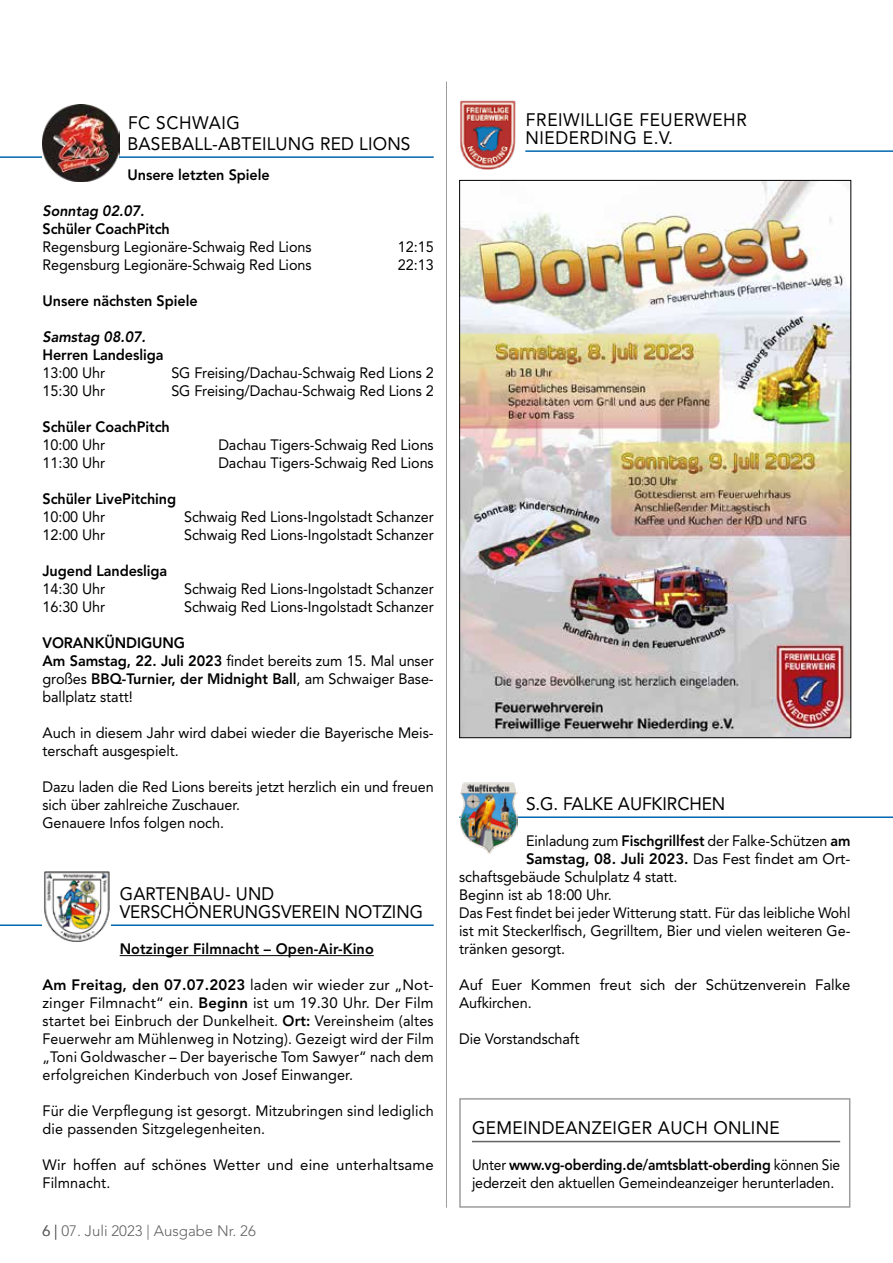
<style>
.page{position:relative;width:893px;height:1263px;background:#fff}
.page>*{position:absolute;margin:0;border:0;box-sizing:border-box;transform-origin:0 0}
.t1{font:18px/21px "Avenir LT Std";letter-spacing:.01em;color:#000;scale:.96 1}
.t2{font:18px/18px "Avenir LT Std";letter-spacing:.01em;color:#000;scale:.95 1}
.t3{font:18px/18px "Avenir LT Std";letter-spacing:.035em;color:#000;scale:.96 1}
.t4{font:15px/18px "Avenir LT Std";letter-spacing:-.005em;color:#000;scale:.96 1}
.t5{font:15px/18px "Avenir LT Std";letter-spacing:-.005em;color:#000}
.t6{font:800 15px "Avenir LT Std";letter-spacing:-.005em;color:#000;scale:.96 1}
.t7{font:15px/18px "Avenir LT Std";letter-spacing:-.005em;color:#000;scale:.92 1}
.t8{font:15px "Avenir LT Std";letter-spacing:-.005em;color:#000;scale:.94 1}
.t9{font:15px "Avenir LT Std";letter-spacing:-.005em;color:#000;scale:.95 1}
.t10{font:800 15px "Avenir LT Std";letter-spacing:-.005em;color:#000}
.t11{font:300 15px "Avenir LT Std";color:#646363}
.t12{font:italic 800 15px "Avenir LT Std";letter-spacing:-.005em;color:#000;scale:.96 1}
.s1{font-weight:800}
.s2{font-weight:400}
</style>
<div class="page">
<hr style="left:446px;top:81px;width:1px;height:1127px;background:#9d9d9c">
<hr style="left:0;top:156px;width:434px;height:2px;background:#0067b1">
<hr style="left:0;top:924px;width:434px;height:2px;background:#0067b1">
<hr style="left:120px;top:955px;width:254px;height:1px;background:#000">
<img style="left:43px;top:105px;width:76px;height:76px">
<img style="left:43px;top:871px;width:68px;height:71px">
<hr style="left:525px;top:150px;width:368px;height:2px;background:#0067b1">
<hr style="left:459px;top:816px;width:434px;height:2px;background:#0067b1">
<img style="left:460px;top:100px;width:56px;height:70px">
<img style="left:461px;top:182px;width:388px;height:554px">
<img style="left:459px;top:782px;width:59px;height:72px">
<hr style="left:472px;top:1141px;width:368px;height:1px;background:#646363">
<div style="left:459px;top:1098px;width:391px;height:110px;border:2px solid #9d9d9c"></div>
<p class="t1" style="left:128px;top:112px;width:296px">FC SCHWAIG<br>BASEBALL-ABTEILUNG RED LIONS</p>
<p class="t6" style="left:128px;top:166px;width:150px">Unsere letzten Spiele</p>
<p class="t12" style="left:43px;top:202px;width:108px">Sonntag 02.07.</p>
<p class="t6" style="left:43px;top:220px;width:134px">Schüler CoachPitch</p>
<p class="t4" style="left:43px;top:238px;width:282px">Regensburg Legionäre-Schwaig Red Lions</p>
<p class="t4" style="left:398px;top:238px;width:39px">12:15</p>
<p class="t4" style="left:43px;top:256px;width:282px">Regensburg Legionäre-Schwaig Red Lions</p>
<p class="t4" style="left:398px;top:256px;width:39px">22:13</p>
<p class="t6" style="left:43px;top:292px;width:163px">Unsere nächsten Spiele</p>
<p class="t12" style="left:43px;top:328px;width:109px">Samstag 08.07.</p>
<p class="t6" style="left:43px;top:346px;width:128px">Herren Landesliga</p>
<p class="t4" style="left:43px;top:364px;width:67px">13:00 Uhr</p>
<p class="t4" style="left:171px;top:364px;width:275px">SG Freising/Dachau-Schwaig Red Lions 2</p>
<p class="t4" style="left:43px;top:382px;width:67px">15:30 Uhr</p>
<p class="t4" style="left:171px;top:382px;width:275px">SG Freising/Dachau-Schwaig Red Lions 2</p>
<p class="t6" style="left:43px;top:418px;width:134px">Schüler CoachPitch</p>
<p class="t4" style="left:43px;top:436px;width:67px">10:00 Uhr</p>
<p class="t4" style="left:218px;top:436px;width:226px">Dachau Tigers-Schwaig Red Lions</p>
<p class="t4" style="left:43px;top:454px;width:67px">11:30 Uhr</p>
<p class="t4" style="left:218px;top:454px;width:226px">Dachau Tigers-Schwaig Red Lions</p>
<p class="t6" style="left:43px;top:490px;width:141px">Schüler LivePitching</p>
<p class="t4" style="left:43px;top:508px;width:67px">10:00 Uhr</p>
<p class="t4" style="left:184px;top:508px;width:262px">Schwaig Red Lions-Ingolstadt Schanzer</p>
<p class="t4" style="left:43px;top:526px;width:67px">12:00 Uhr</p>
<p class="t4" style="left:184px;top:526px;width:262px">Schwaig Red Lions-Ingolstadt Schanzer</p>
<p class="t6" style="left:43px;top:562px;width:131px">Jugend Landesliga</p>
<p class="t4" style="left:43px;top:580px;width:67px">14:30 Uhr</p>
<p class="t4" style="left:184px;top:580px;width:262px">Schwaig Red Lions-Ingolstadt Schanzer</p>
<p class="t4" style="left:43px;top:598px;width:67px">16:30 Uhr</p>
<p class="t4" style="left:184px;top:598px;width:262px">Schwaig Red Lions-Ingolstadt Schanzer</p>
<p class="t4" style="left:43px;top:634px;width:409px"><span class="s1">VORANKÜNDIGUNG<br>Am Samstag, 22. Juli 2023</span> findet bereits zum 15. Mal unser großes <span class="s1">BBQ-Turnier, der Midnight Ball</span>, am Schwaiger Base&shy;ballplatz statt!</p>
<p class="t5" style="left:43px;top:724px;width:393px">Auch in diesem Jahr wird dabei wieder die Bayerische Meis&shy;terschaft ausgespielt.</p>
<p class="t4" style="left:43px;top:778px;width:409px">Dazu laden die Red Lions bereits jetzt herzlich ein und freuen sich über zahlreiche Zuschauer.<br>Genauere Infos folgen noch.</p>
<p class="t2" style="left:120px;top:885px;width:321px">GARTENBAU- UND<br>VERSCHÖNERUNGSVEREIN NOTZING</p>
<p class="t6" style="left:120px;top:940px;width:266px">Notzinger Filmnacht – Open-Air-Kino</p>
<p class="t5" style="left:43px;top:976px;width:393px;text-align:justify"><span class="s1">Am Freitag, den 07.07.2023</span> laden wir wieder zur „Not&shy;zinger Filmnacht“ ein. <span class="s1">Beginn</span> ist um 19.30 Uhr. Der Film startet bei Einbruch der Dunkelheit. <span class="s1">Ort:</span> Vereinsheim (altes Feuerwehr am Mühlenweg in Notzing). Gezeigt wird der Film „Toni Goldwascher – Der bayerische Tom Sawyer“ nach dem erfolgreichen Kinderbuch von Josef Einwanger.</p>
<p class="t4" style="left:43px;top:1102px;width:409px">Für die Verpflegung ist gesorgt. Mitzubringen sind lediglich die passenden Sitzgelegenheiten.</p>
<p class="t5" style="left:43px;top:1156px;width:393px">Wir hoffen auf schönes Wetter und eine unterhaltsame<br>Filmnacht.</p>
<p class="t11" style="left:43px;top:1222px;width:215px">6 | 07. Juli 2023 | Ausgabe Nr. 26</p>
<p class="t3" style="left:525px;top:111px;width:232px">FREIWILLIGE FEUERWEHR<br>NIEDERDING E.V.</p>
<p class="t1" style="left:526px;top:793px;width:209px">S.G. FALKE AUFKIRCHEN</p>
<p class="t9" style="left:526px;top:832px;width:343px">Einladung zum <span class="s1">Fischgrillfest</span> der Falke-Schützen <span class="s1">am</span></p>
<p class="t10" style="left:526px;top:850px;width:326px">Samstag, 08. Juli 2023. <span class="s2">Das Fest findet am Ort-</span></p>
<p class="t4" style="left:459px;top:868px;width:229px">schaftsgebäude Schulplatz 4 statt.</p>
<p class="t4" style="left:459px;top:886px;width:160px">Beginn ist ab 18:00 Uhr.</p>
<p class="t8" style="left:459px;top:904px;width:418px">Das Fest findet bei jeder Witterung statt. Für das leibliche Wohl</p>
<p class="t4" style="left:459px;top:922px;width:409px">ist mit Steckerlfisch, Gegrilltem, Bier und vielen weiteren Ge-</p>
<p class="t4" style="left:459px;top:940px;width:112px">tränken gesorgt.</p>
<p class="t5" style="left:459px;top:976px;width:393px">Auf Euer Kommen freut sich der Schützenverein Falke<br>Aufkirchen.</p>
<p class="t4" style="left:459px;top:1030px;width:127px">Die Vorstandschaft</p>
<p class="t1" style="left:472px;top:1118px;width:322px">GEMEINDEANZEIGER AUCH ONLINE</p>
<p class="t7" style="left:472px;top:1156px;width:402px">Unter <span class="s1">www.vg-oberding.de/amtsblatt-oberding</span> können Sie jederzeit den aktuellen Gemeindeanzeiger herunterladen.</p>
</div>
